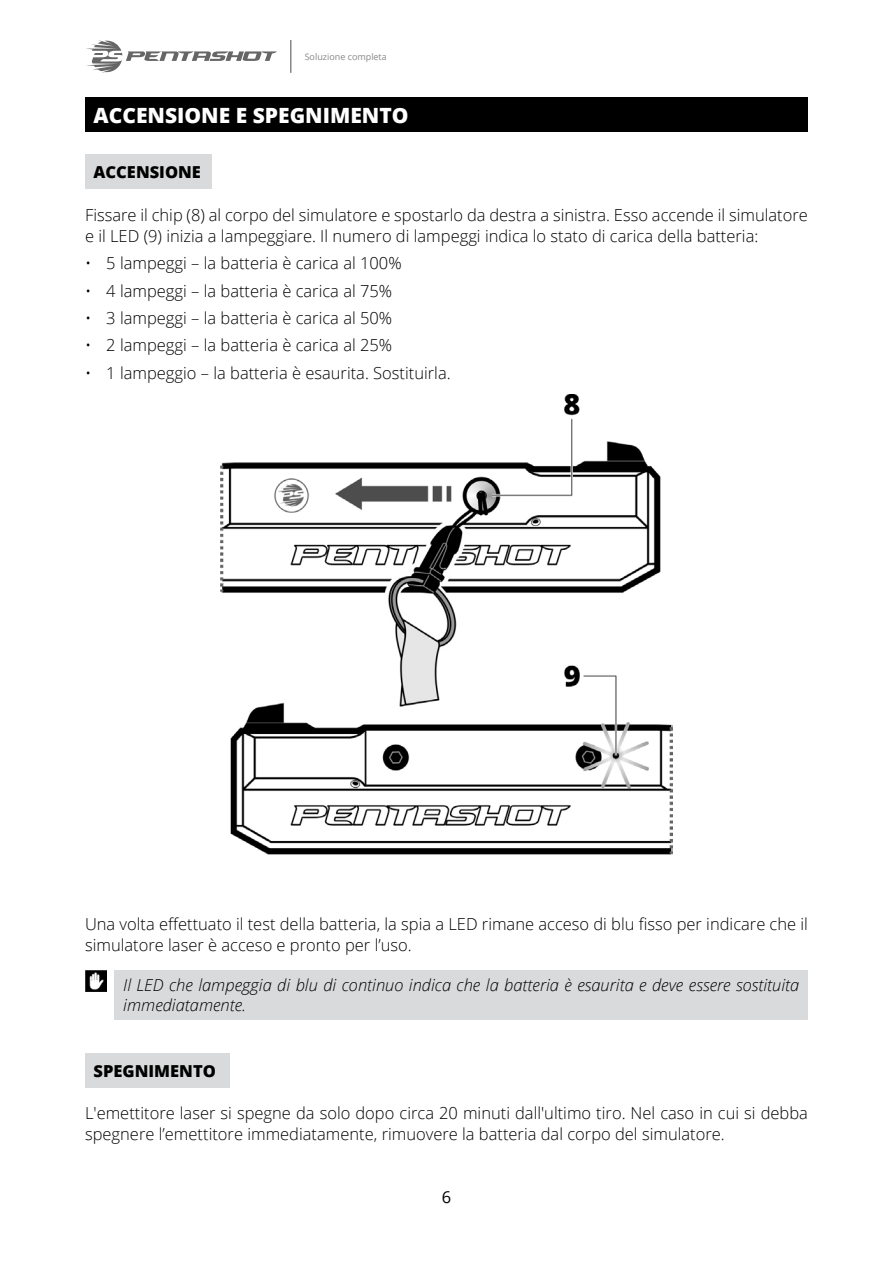
<style>
.page{position:relative;width:893px;height:1263px;background:#fff}
.page>*{position:absolute;margin:0;border:0;box-sizing:border-box;transform-origin:0 0}
.t1{font:800 21px "Open Sans";color:#fff}
.t2{font:300 16.5px/21px "Open Sans";color:#000}
.t3{font:italic 300 16.5px/19.8px "Open Sans";color:#000}
.t4{font:800 16.5px "Open Sans";color:#000}
.t5{font:16.5px "Open Sans";color:#000}
.t6{font:9px "Open Sans";color:#87888a}
</style>
<div class="page">
<svg style="left:86px;top:40px;width:191px;height:33px"></svg>
<hr style="left:290px;top:40px;width:1px;height:33px;background:#87888a">
<div style="left:85px;top:98px;width:723px;height:34px;background:#000"></div>
<div style="left:85px;top:155px;width:126px;height:34px;background:#d9dadb"></div>
<img style="left:221px;top:395px;width:451px;height:460px">
<div style="left:115px;top:970px;width:693px;height:50px;background:#d9dadb"></div>
<img style="left:85px;top:970px;width:21px;height:21px">
<div style="left:85px;top:1053px;width:145px;height:34px;background:#d9dadb"></div>
<p class="t6" style="left:305px;top:50px;width:84px">Soluzione completa</p>
<p class="t1" style="left:94px;top:99px;width:316px">ACCENSIONE E SPEGNIMENTO</p>
<p class="t4" style="left:94px;top:160px;width:109px">ACCENSIONE</p>
<p class="t2" style="left:85px;top:204px;width:724px">Fissare il chip (8) al corpo del simulatore e spostarlo da destra a sinistra. Esso accende il simulatore e il LED (9) inizia a lampeggiare. Il numero di lampeggi indica lo stato di carica della batteria:</p>
<p class="t2" style="left:85px;top:252px;width:318px">• 5 lampeggi – la batteria è carica al 100%</p>
<p class="t2" style="left:85px;top:280px;width:309px">• 4 lampeggi – la batteria è carica al 75%</p>
<p class="t2" style="left:85px;top:307px;width:309px">• 3 lampeggi – la batteria è carica al 50%</p>
<p class="t2" style="left:85px;top:334px;width:309px">• 2 lampeggi – la batteria è carica al 25%</p>
<p class="t2" style="left:85px;top:362px;width:367px">• 1 lampeggio – la batteria è esaurita. Sostituirla.</p>
<p class="t2" style="left:85px;top:913px;width:724px">Una volta effettuato il test della batteria, la spia a LED rimane acceso di blu fisso per indicare che il simulatore laser è acceso e pronto per l’uso.</p>
<p class="t3" style="left:123px;top:975px;width:678px">Il LED che lampeggia di blu di continuo indica che la batteria è esaurita e deve essere sostituita immediatamente.</p>
<p class="t4" style="left:94px;top:1058px;width:124px">SPEGNIMENTO</p>
<p class="t2" style="left:85px;top:1102px;width:724px">L'emettitore laser si spegne da solo dopo circa 20 minuti dall'ultimo tiro. Nel caso in cui si debba spegnere l’emettitore immediatamente, rimuovere la batteria dal corpo del simulatore.</p>
<p class="t5" style="left:442px;top:1185px;width:11px">6</p>
</div>
